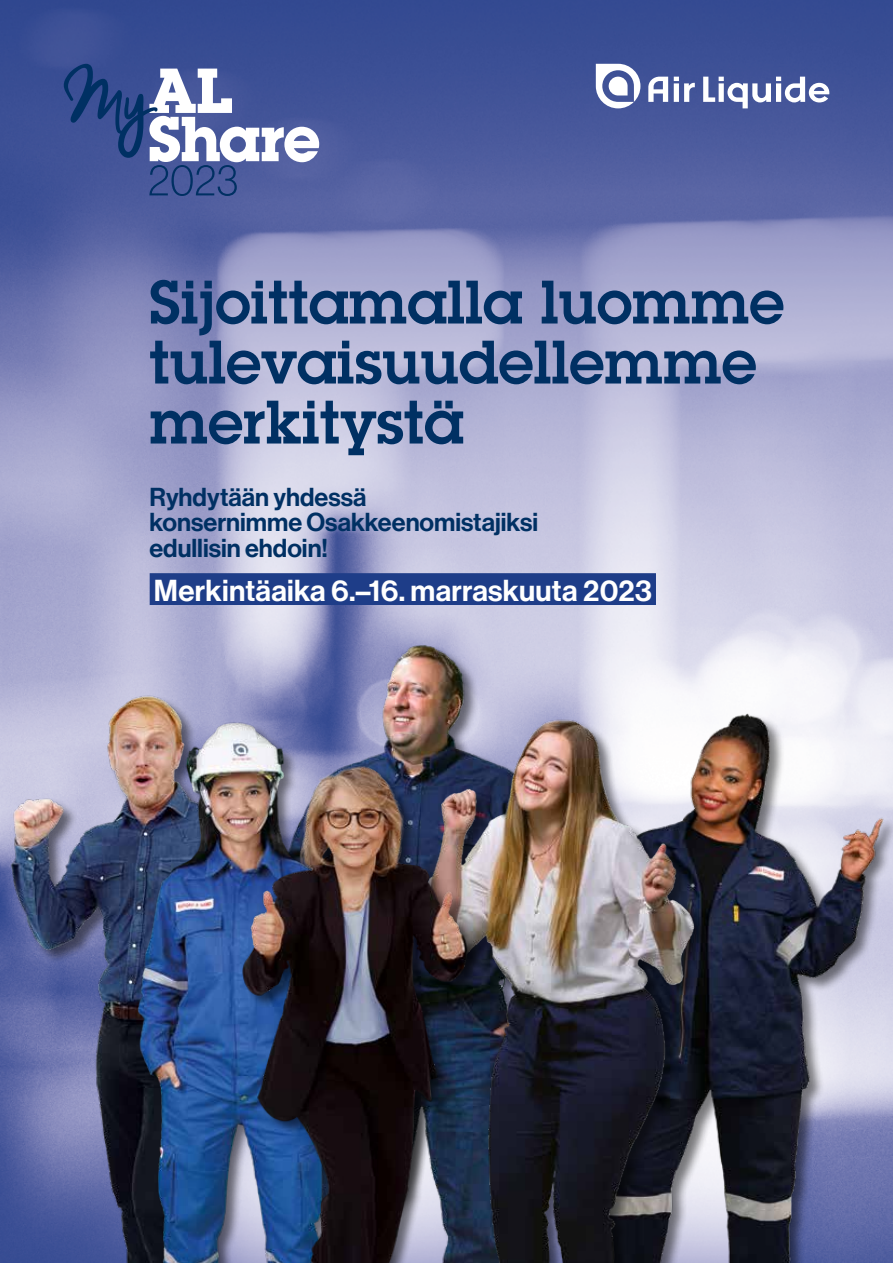
<style>
.page{position:relative;width:893px;height:1263px;background:#fff}
.page>*{position:absolute;margin:0;border:0;box-sizing:border-box;transform-origin:0 0}
.t1{font:600 60px/60px "Lubalin Graph Std";color:#003063}
.t2{font:29.7px "N Haas Grotesk DS Std 65 Md";letter-spacing:.01em;color:#fff}
.t3{font:25.5px/25.5px "N Haas Grotesk DS Std 65 Md";color:#003063}
</style>
<div class="page">
<img style="left:0;top:0;width:893px;height:644px">
<img style="left:718px;top:632px;width:175px;height:631px">
<img style="left:112px;top:632px;width:606px;height:40px">
<img style="left:0;top:644px;width:543px;height:619px">
<img style="left:284px;top:672px;width:544px;height:591px">
<img style="left:119px;top:745px;width:472px;height:518px">
<div style="left:150px;top:573px;width:506px;height:32px;background:#1e3d88"></div>
<svg style="left:674px;top:77px;width:21px;height:25px"></svg>
<svg style="left:648px;top:77px;width:20px;height:25px"></svg>
<svg style="left:703px;top:77px;width:126px;height:31px"></svg>
<svg style="left:596px;top:64px;width:44px;height:44px"></svg>
<svg style="left:64px;top:64px;width:255px;height:132px"></svg>
<h1 class="t1" style="left:149px;top:271px;width:636px">Sijoittamalla luomme tulevaisuudellemme merkitystä</h1>
<p class="t3" style="left:149px;top:484px;width:390px">Ryhdytään yhdessä<br>konsernimme Osakkeenomistajiksi edullisin ehdoin!</p>
<p class="t2" style="left:154px;top:573px;width:500px">Merkintäaika 6.–16. marraskuuta 2023</p>
</div>
